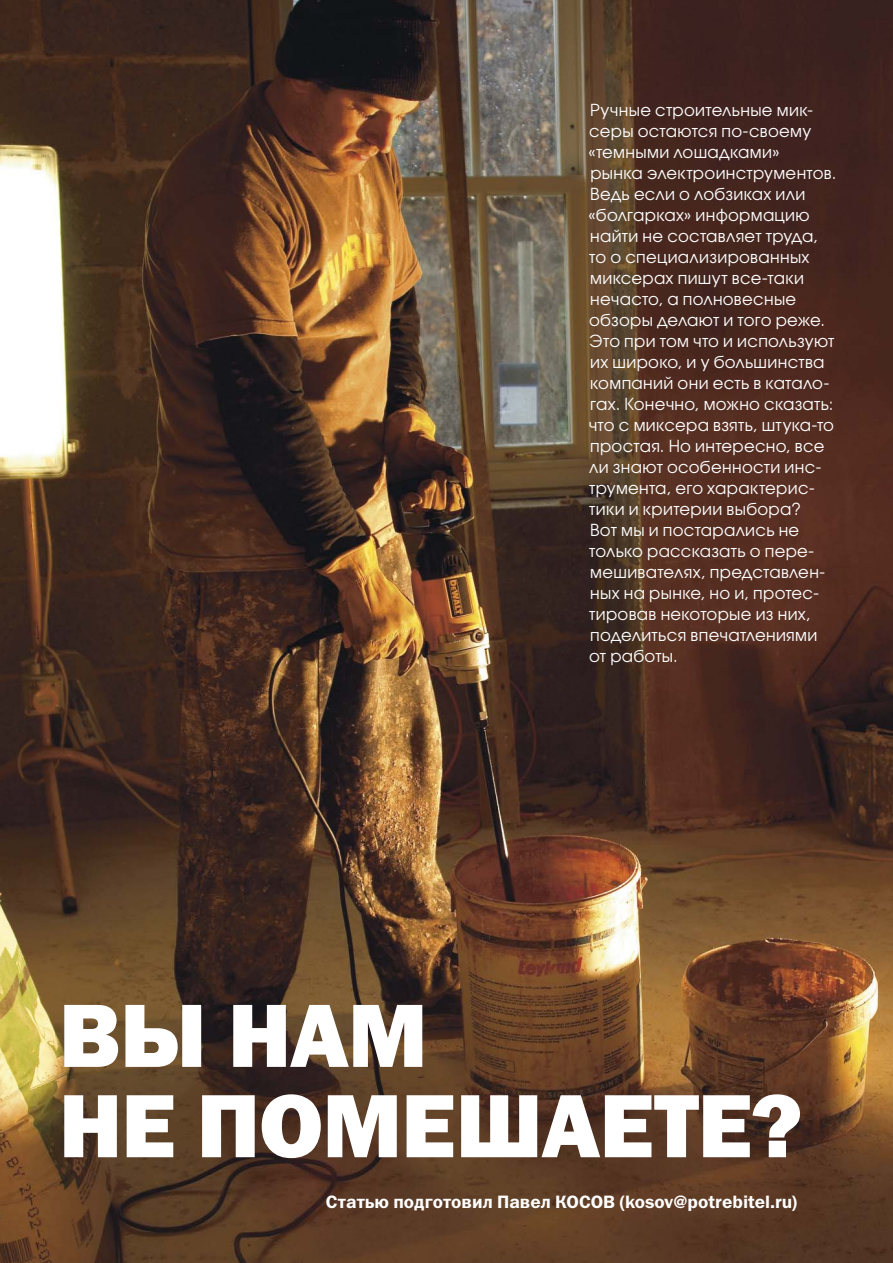
<style>
.page{position:relative;width:893px;height:1263px;background:#fff}
.page>*{position:absolute;margin:0;border:0;box-sizing:border-box;transform-origin:0 0}
.t1{font:90.3px/90.3px "Franklin Gothic Heavy C";letter-spacing:-.015em;color:#fff}
.t2{font:18px "Franklin Gothic Demi C";color:#fff}
.t3{font:16.5px/21px "Avant Garde Gothic C";letter-spacing:.02em;color:#fff}
</style>
<div class="page">
<img style="left:0;top:0;width:893px;height:1263px">
<p class="t3" style="left:588px;top:101px;width:249px">Ручные строительные мик&shy;серы остаются по-своему «темными лошадками»<br>рынка электроинструментов.<br>Ведь если о лобзиках или «болгарках» информацию найти не составляет труда, то о специализированных миксерах пишут все-таки нечасто, а полновесные обзоры делают и того реже.<br>Это при том что и используют их широко, и у большинства компаний они есть в катало&shy;гах. Конечно, можно сказать: что с миксера взять, штука-то простая. Но интересно, все ли знают особенности инс&shy;трумента, его характерис&shy;тики и критерии выбора?<br>Вот мы и постарались не только рассказать о пере&shy;мешивателях, представлен&shy;ных на рынке, но и, протес&shy;тировав некоторые из них, поделиться впечатлениями от работы.</p>
<p class="t1" style="left:59px;top:998px;width:745px">ВЫ НАМ<br>НЕ ПОМЕШАЕТЕ?</p>
<p class="t2" style="left:326px;top:1195px;width:473px">Статью подготовил Павел КОСОВ (kosov@potrebitel.ru)</p>
</div>
